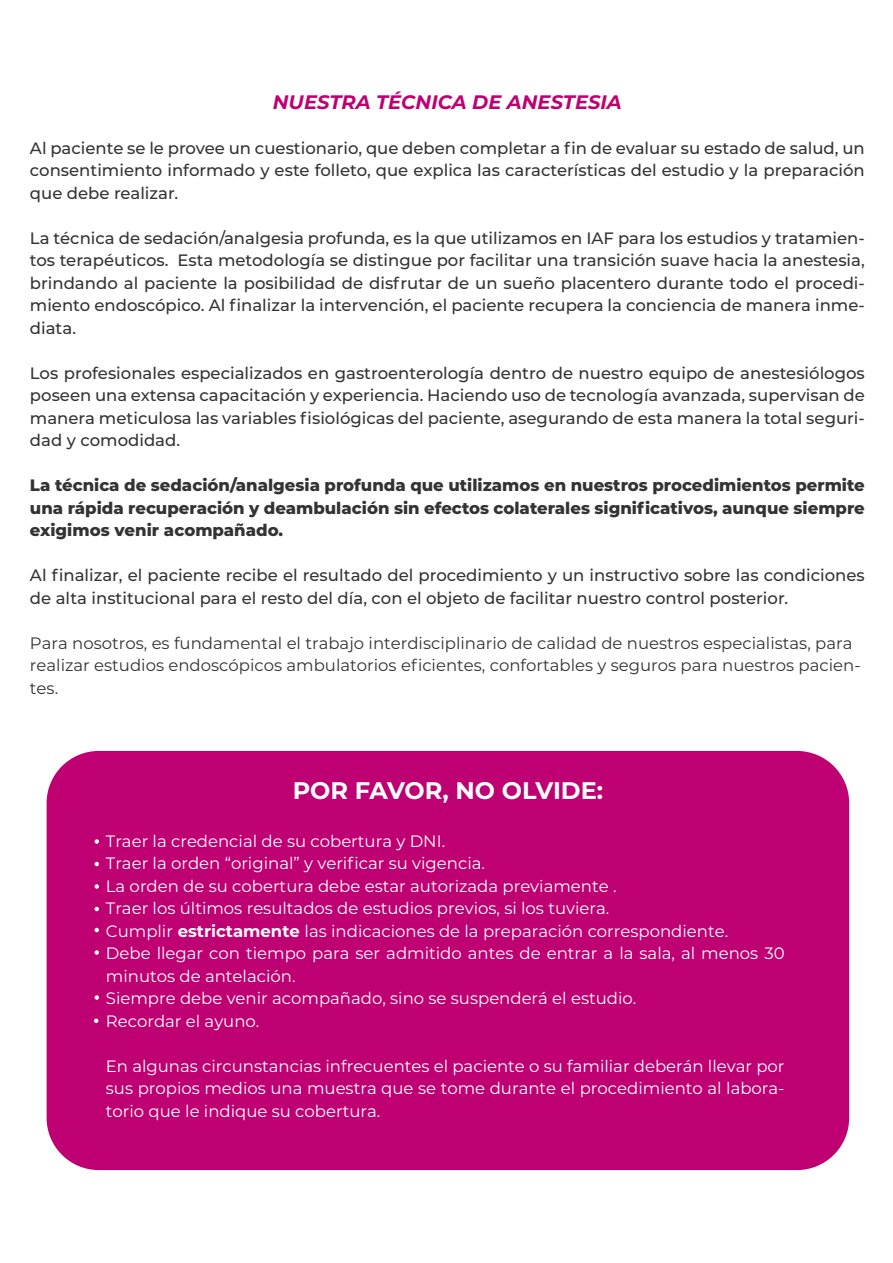
<style>
.page{position:relative;width:893px;height:1263px;background:#fff}
.page>*{position:absolute;margin:0;border:0;box-sizing:border-box;transform-origin:0 0}
.t1{font:700 24px "Montserrat";color:#fff}
.t2{font:italic 700 19.5px "Montserrat";color:#bf0072}
.t3{font:500 16.5px/22.5px "Montserrat";color:#333;text-align:justify}
.t4{font:16.5px/22.5px "Montserrat";color:#fff}
.t5{font:800 16.5px/22.5px "Montserrat";color:#333;text-align:justify}
.t6{font:16.5px/22.5px "Montserrat";color:#333}
.s1{font-weight:700}
</style>
<div class="page">
<div style="left:47px;top:751px;width:802px;height:419px;background:#bf0072;border-radius:52px"></div>
<svg style="left:95px;top:839px;width:4px;height:5px"></svg>
<svg style="left:95px;top:862px;width:4px;height:4px"></svg>
<svg style="left:95px;top:884px;width:4px;height:5px"></svg>
<svg style="left:95px;top:907px;width:4px;height:4px"></svg>
<svg style="left:95px;top:928px;width:4px;height:4px"></svg>
<svg style="left:95px;top:950px;width:4px;height:5px"></svg>
<svg style="left:95px;top:995px;width:4px;height:5px"></svg>
<svg style="left:94px;top:1018px;width:4px;height:5px"></svg>
<p class="t2" style="left:273px;top:88px;width:350px">NUESTRA TÉCNICA DE ANESTESIA</p>
<p class="t3" style="left:30px;top:136px;width:836px">Al paciente se le provee un cuestionario, que deben completar a fin de evaluar su estado de salud, un consentimiento informado y este folleto, que explica las características del estudio y la preparación que debe realizar.</p>
<p class="t3" style="left:30px;top:226px;width:836px">La técnica de sedación/analgesia profunda, es la que utilizamos en IAF para los estudios y tratamien&shy;tos terapéuticos. Esta metodología se distingue por facilitar una transición suave hacia la anestesia, brindando al paciente la posibilidad de disfrutar de un sueño placentero durante todo el procedi&shy;miento endoscópico. Al finalizar la intervención, el paciente recupera la conciencia de manera inme&shy;diata.</p>
<p class="t3" style="left:30px;top:361px;width:836px">Los profesionales especializados en gastroenterología dentro de nuestro equipo de anestesiólogos poseen una extensa capacitación y experiencia. Haciendo uso de tecnología avanzada, supervisan de manera meticulosa las variables fisiológicas del paciente, asegurando de esta manera la total seguri&shy;dad y comodidad.</p>
<p class="t5" style="left:30px;top:473px;width:836px">La técnica de sedación/analgesia profunda que utilizamos en nuestros procedimientos permite una rápida recuperación y deambulación sin efectos colaterales significativos, aunque siempre exigimos venir acompañado.</p>
<p class="t3" style="left:30px;top:563px;width:836px">Al finalizar, el paciente recibe el resultado del procedimiento y un instructivo sobre las condiciones de alta institucional para el resto del día, con el objeto de facilitar nuestro control posterior.</p>
<p class="t6" style="left:30px;top:631px;width:832px">Para nosotros, es fundamental el trabajo interdisciplinario de calidad de nuestros especialistas, para realizar estudios endoscópicos ambulatorios eficientes, confortables y seguros para nuestros pacien&shy;tes.</p>
<h1 class="t1" style="left:293px;top:773px;width:312px">POR FAVOR, NO OLVIDE:</h1>
<p class="t4" style="left:106px;top:829px;width:680px">Traer la credencial de su cobertura y DNI.<br>Traer la orden “original” y verificar su vigencia.<br>La orden de su cobertura debe estar autorizada previamente .<br>Traer los últimos resultados de estudios previos, si los tuviera.<br>Cumplir <span class="s1">estrictamente</span> las indicaciones de la preparación correspondiente.<br>Debe llegar con tiempo para ser admitido antes de entrar a la sala, al menos 30 minutos de antelación.<br>Siempre debe venir acompañado, sino se suspenderá el estudio.<br>Recordar el ayuno.</p>
<p class="t4" style="left:106px;top:1054px;width:680px;text-align:justify">En algunas circunstancias infrecuentes el paciente o su familiar deberán llevar por sus propios medios una muestra que se tome durante el procedimiento al labora&shy;torio que le indique su cobertura.</p>
</div>
